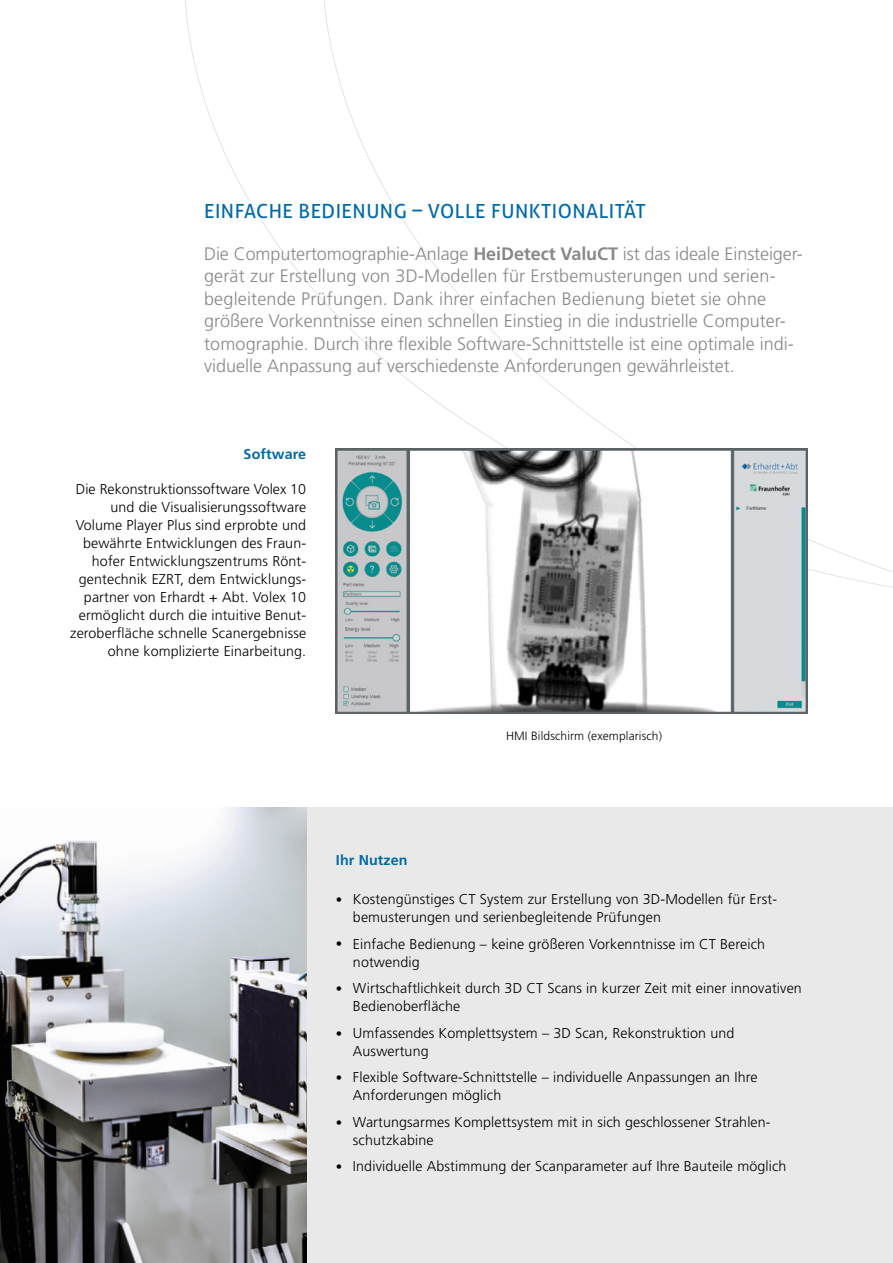
<style>
.page{position:relative;width:893px;height:1263px;background:#fff}
.page>*{position:absolute;margin:0;border:0;box-sizing:border-box;transform-origin:0 0}
.t1{font:19.5px "Aller";letter-spacing:.025em;color:#006aa7}
.t2{font:300 18px/22.5px "Frutiger";color:#87888a}
.t3{font:300 14.25px/18px "Frutiger";letter-spacing:.01em;color:#000}
.t4{font:700 14.25px "Frutiger CE";letter-spacing:.01em;color:#006aa7}
.t5{font:300 12px "Frutiger";letter-spacing:.01em;color:#000}
.s1{font-family:"Frutiger CE";font-weight:700}
.s2{font-size:12.75px}
</style>
<div class="page">
<div style="left:306px;top:807px;width:587px;height:456px;background:#e9e9ea"></div>
<img style="left:0;top:807px;width:306px;height:456px">
<img style="left:336px;top:448px;width:472px;height:266px">
<h1 class="t1" style="left:204px;top:200px;width:443px">EINFACHE BEDIENUNG – VOLLE FUNKTIONALITÄT</h1>
<p class="t2" style="left:204px;top:243px;width:600px">Die Computertomographie-Anlage <span class="s1">HeiDetect ValuCT</span> ist das ideale Einsteiger&shy;gerät zur Erstellung von 3D-Modellen für Erstbemusterungen und serien&shy;begleitende Prüfungen. Dank ihrer einfachen Bedienung bietet sie ohne größere Vorkenntnisse einen schnellen Einstieg in die industrielle Computer&shy;tomographie. Durch ihre flexible Software-Schnittstelle ist eine optimale indi&shy;viduelle Anpassung auf verschiedenste Anforderungen gewährleistet.</p>
<p class="t4" style="left:244px;top:446px;width:64px">Software</p>
<p class="t3" style="left:70px;top:480px;width:237px;text-align:right">Die Rekonstruktionssoftware Volex 10 und die Visualisierungssoftware Volume Player Plus sind erprobte und bewährte Entwicklungen des Fraun&shy;hofer Entwicklungszentrums Rönt&shy;gentechnik EZRT, dem Entwicklungs&shy;partner von Erhardt + Abt. Volex 10 ermöglicht durch die intuitive Benut&shy;zeroberfläche schnelle Scanergebnisse ohne komplizierte Einarbeitung.</p>
<p class="t5" style="left:506px;top:729px;width:158px">HMI Bildschirm (exemplarisch)</p>
<p class="t4" style="left:336px;top:851px;width:73px">Ihr Nutzen</p>
<p class="t3" style="left:353px;top:891px;width:426px;text-indent:-17px"><span class="s2">•</span> Kostengünstiges CT System zur Erstellung von 3D-Modellen für Erst&shy;bemusterungen und serienbegleitende Prüfungen</p>
<p class="t3" style="left:353px;top:935px;width:414px;text-indent:-17px"><span class="s2">•</span> Einfache Bedienung – keine größeren Vorkenntnisse im CT Bereich notwendig</p>
<p class="t3" style="left:353px;top:980px;width:450px;text-indent:-17px"><span class="s2">•</span> Wirtschaftlichkeit durch 3D CT Scans in kurzer Zeit mit einer innovativen<br>Bedienoberfläche</p>
<p class="t3" style="left:353px;top:1024px;width:383px;text-indent:-17px"><span class="s2">•</span> Umfassendes Komplettsystem – 3D Scan, Rekonstruktion und<br>Auswertung</p>
<p class="t3" style="left:353px;top:1069px;width:406px;text-indent:-17px"><span class="s2">•</span> Flexible Software-Schnittstelle – individuelle Anpassungen an Ihre<br>Anforderungen möglich</p>
<p class="t3" style="left:353px;top:1113px;width:419px;text-indent:-17px"><span class="s2">•</span> Wartungsarmes Komplettsystem mit in sich geschlossener Strahlen&shy;schutzkabine</p>
<p class="t3" style="left:336px;top:1158px;width:452px"><span class="s2">•</span> Individuelle Abstimmung der Scanparameter auf Ihre Bauteile möglich</p>
</div>
